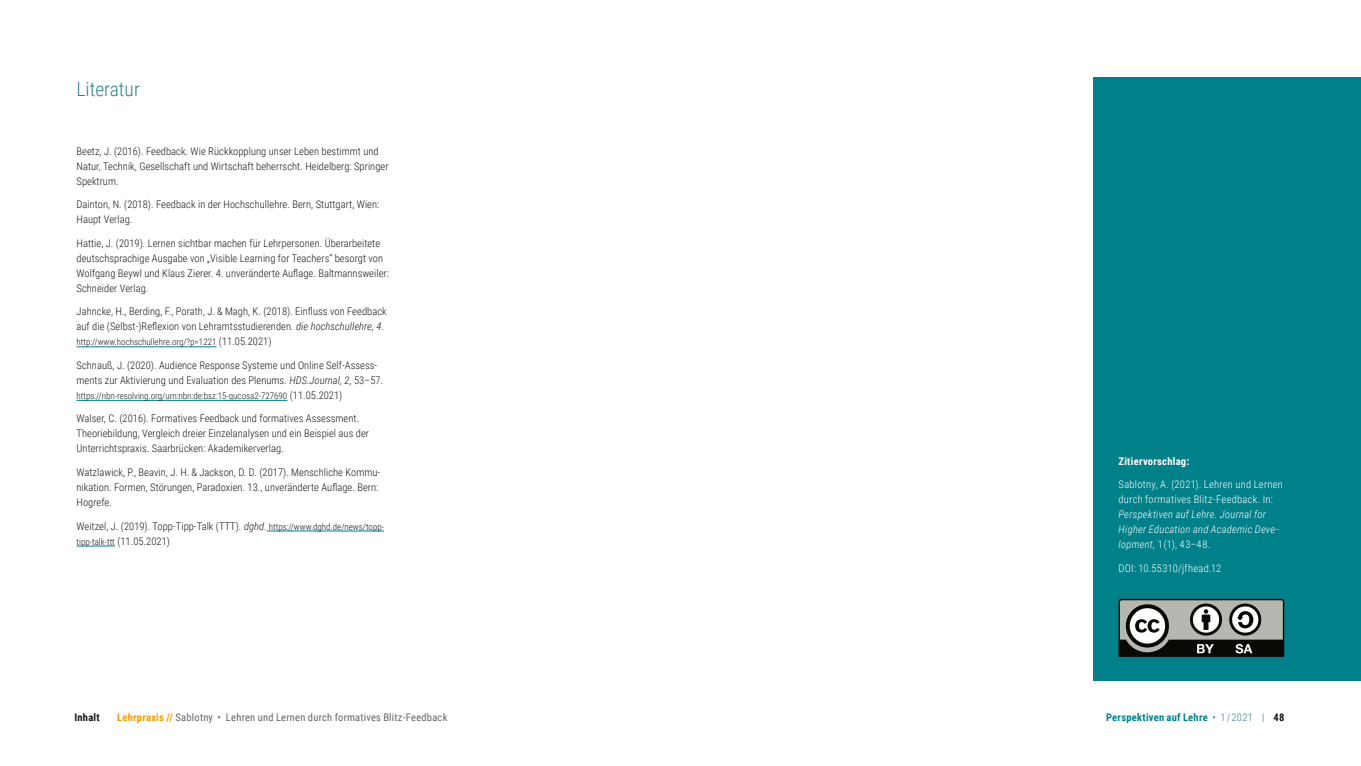
<style>
.page{position:relative;width:1361px;height:766px;background:#fff}
.page>*{position:absolute;margin:0;border:0;box-sizing:border-box;transform-origin:0 0}
.Ü2{font:300 19.5px "Roboto Condensed";color:#2f818b}
.Literatur{font:300 10.5px/15px "Roboto Condensed";letter-spacing:.005em;color:#181716}
.Zitiervorschlag{font:300 10.5px/15px "Roboto Condensed";letter-spacing:.025em;color:#fff}
.Literatur_erste{font:300 10.5px/15px "Roboto Condensed";letter-spacing:.005em;color:#181716}
.t1{font:10.5px "Roboto Condensed";letter-spacing:.025em;color:#666}
.t2{font:700 10.5px "Roboto Condensed";letter-spacing:.025em;color:#008089}
.Zitiervorschlag-2{font:700 10.5px "Roboto Condensed";letter-spacing:.025em;color:#fff}
.t3{font:700 10.5px "Roboto Condensed";letter-spacing:.02em;color:#181716}
.Literatur-2{font:300 9px "Roboto Condensed";color:#181716}
.s1{font-style:italic}
.s2{font-size:10.5px}
.s3{font-size:9px}
.s4{font-weight:700;color:#f59c00}
.s5{font-weight:300;color:#2f818b}
.s6{color:#181716}
</style>
<div class="page">
<hr style="left:77px;top:346px;width:139px;height:1px;background:#008089">
<hr style="left:77px;top:400px;width:210px;height:1px;background:#008089">
<hr style="left:267px;top:530px;width:117px;height:1px;background:#008089">
<hr style="left:77px;top:545px;width:38px;height:1px;background:#008089">
<div style="left:1094px;top:77px;width:267px;height:603px;background:#008089"></div>
<svg style="left:1118px;top:598px;width:167px;height:59px;background:#767a75"></svg>
<p class="Ü2" style="left:77px;top:75px;width:65px">Literatur</p>
<p class="Literatur_erste" style="left:77px;top:143px;width:313px">Beetz, J. (2016). Feedback. Wie Rückkopplung unser Leben bestimmt und<br>Natur, Technik, Gesellschaft und Wirtschaft beherrscht. Heidelberg: Springer<br>Spektrum.</p>
<p class="Literatur" style="left:77px;top:196px;width:304px">Dainton, N. (2018). Feedback in der Hochschullehre. Bern, Stuttgart, Wien:<br>Haupt Verlag.</p>
<p class="Literatur" style="left:77px;top:235px;width:314px">Hattie, J. (2019). Lernen sichtbar machen für Lehrpersonen. Überarbeitete deutschsprachige Ausgabe von „Visible Learning for Teachers“ besorgt von Wolfgang Beywl und Klaus Zierer. 4. unveränderte Auflage. Baltmannsweiler:<br>Schneider Verlag.</p>
<p class="Literatur" style="left:77px;top:303px;width:312px">Jahncke, H., Berding, F., Porath, J. &amp; Magh, K. (2018). Einfluss von Feedback auf die (Selbst-)Reflexion von Lehramtsstudierenden<span class="s1">. die hochschullehre, 4</span>.</p>
<p class="Literatur-2" style="left:77px;top:336px;width:196px">http://www.hochschullehre.org/?p=1221 <span class="s2">(11.05.2021)</span></p>
<p class="Literatur" style="left:77px;top:357px;width:308px">Schnauß, J. (2020). Audience Response Systeme und Online Self-Assess&shy;ments zur Aktivierung und Evaluation des Plenums. <span class="s1">HDS.Journal, 2</span>, 53–57.</p>
<p class="Literatur-2" style="left:77px;top:389px;width:267px">https://nbn-resolving.org/urn:nbn:de:bsz:15-qucosa2-727690 <span class="s2">(11.05.2021)</span></p>
<p class="Literatur" style="left:77px;top:410px;width:294px">Walser, C. (2016). Formatives Feedback und formatives Assessment.<br>Theoriebildung, Vergleich dreier Einzelanalysen und ein Beispiel aus der<br>Unterrichtspraxis. Saarbrücken: Akademikerverlag.</p>
<p class="Literatur" style="left:77px;top:464px;width:305px">Watzlawick, P., Beavin, J. H. &amp; Jackson, D. D. (2017). Menschliche Kommu&shy;nikation. Formen, Störungen, Paradoxien. 13., unveränderte Auflage. Bern:<br>Hogrefe.</p>
<p class="Literatur" style="left:77px;top:517px;width:309px">Weitzel, J. (2019). Topp-Tipp-Talk (TTT). <span class="s1">dghd</span>. <span class="s3">https://www.dghd.de/news/topp-</span></p>
<p class="Literatur-2" style="left:77px;top:535px;width:95px">tipp-talk-ttt <span class="s2">(11.05.2021)</span></p>
<p class="Zitiervorschlag-2" style="left:1118px;top:453px;width:72px">Zitiervorschlag:</p>
<p class="Zitiervorschlag" style="left:1118px;top:476px;width:166px">Sablotny, A. (2021). Lehren und Lernen durch formatives Blitz-Feedback. In:<br><span class="s1">Perspektiven auf Lehre. Journal for Higher Education and Academic Deve&shy;lopment,</span> 1 (1), 43–48.</p>
<p class="Zitiervorschlag" style="left:1118px;top:560px;width:104px">DOI: 10.55310/jfhead.12</p>
<p class="t3" style="left:74px;top:709px;width:27px">Inhalt</p>
<p class="t1" style="left:117px;top:709px;width:332px"><span class="s4">Lehrpraxis //</span> Sablotny • Lehren und Lernen durch formatives Blitz-Feedback</p>
<p class="t2" style="left:1106px;top:709px;width:180px">Perspektiven auf Lehre <span class="s5">• 1 / 2021 |</span> <span class="s6">48</span></p>
</div>
